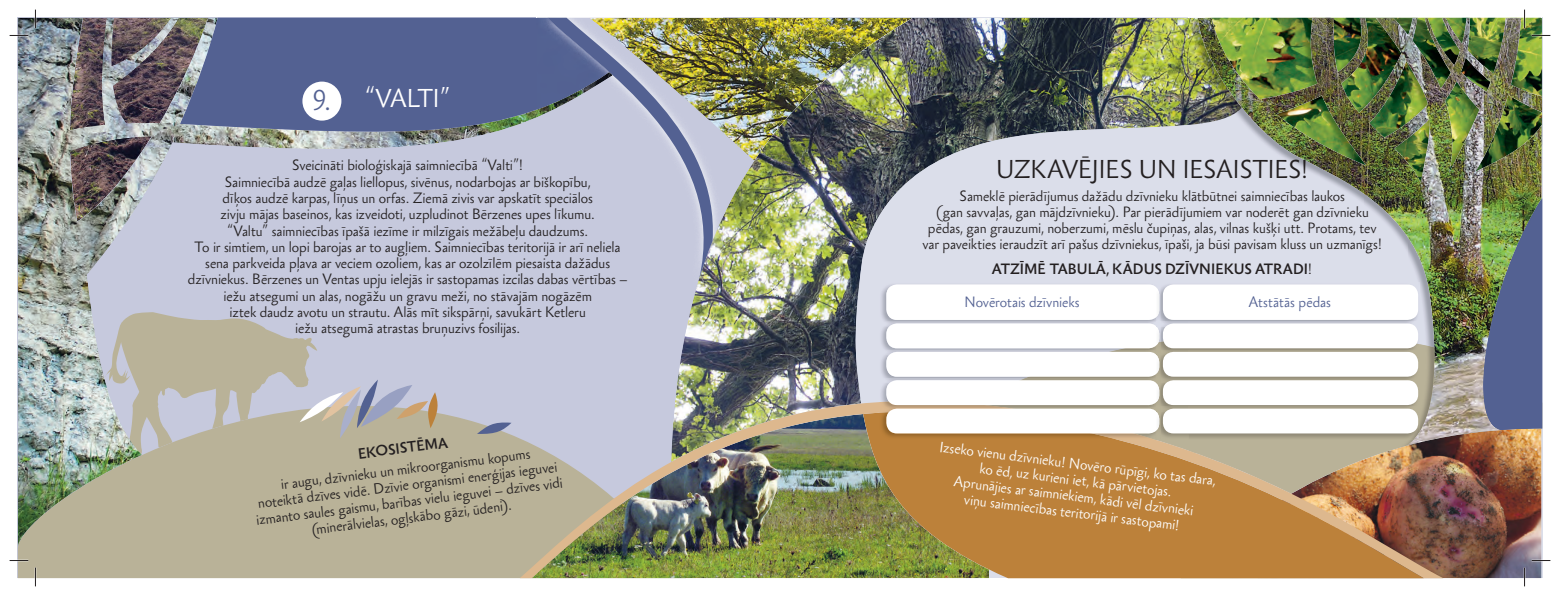
<style>
.page{position:relative;width:1560px;height:596px;background:#fff}
.page>*{position:absolute;margin:0;border:0;box-sizing:border-box;transform-origin:0 0}
.t1{font:23.75px "Sebastian Light Pro";letter-spacing:-.005em;color:#231f20}
.t2{font:23.75px "Sebastian Light Pro";letter-spacing:-.02em;color:#fff}
.t3{font:13.75px/16.2px "Sebastian Light Pro";letter-spacing:-.005em;color:#231f20;text-align:center}
.t4{font:13.75px/16.2px "Sebastian Light Pro";color:#fff;text-align:center}
.t5{font:700 13.75px "Sebastian Light SC";color:#231f20}
.t6{font:13.75px "Sebastian Light Pro";color:#536192}
.s1{font-size:26.25px;color:#536192}
.s2{font-family:"Sebastian Light SC";font-weight:700}
.s3{font-family:"Sebastian Light Pro";font-weight:400}
</style>
<div class="page">
<svg style="left:18px;top:288px;width:653px;height:289px;background:#bcb8ab"></svg>
<img style="left:671px;top:18px;width:517px;height:364px">
<img style="left:1188px;top:18px;width:9px;height:107px">
<img style="left:1197px;top:18px;width:344px;height:410px">
<img style="left:1423px;top:428px;width:118px;height:150px">
<img style="left:696px;top:279px;width:26px;height:9px">
<svg style="left:612px;top:161px;width:117px;height:118px;background:#bcc0d1"></svg>
<img style="left:612px;top:18px;width:300px;height:143px">
<img style="left:18px;top:18px;width:594px;height:530px">
<img style="left:519px;top:382px;width:923px;height:195px">
<svg style="left:477px;top:421px;width:34px;height:13px"></svg>
<svg style="left:105px;top:312px;width:334px;height:146px;background:#bdbbb6"></svg>
<div style="left:302px;top:81px;width:39px;height:39px;background:#fff;border-radius:50%"></div>
<img style="left:879px;top:282px;width:277px;height:39px">
<div style="left:886px;top:284px;width:273px;height:36px;background:#fff;border-radius:11px"></div>
<img style="left:879px;top:326px;width:237px;height:24px">
<img style="left:1116px;top:345px;width:40px;height:5px">
<img style="left:879px;top:321px;width:277px;height:5px">
<div style="left:886px;top:323px;width:273px;height:25px;background:#fff;border-radius:11px"></div>
<img style="left:879px;top:354px;width:145px;height:24px">
<img style="left:1024px;top:354px;width:164px;height:24px">
<img style="left:879px;top:350px;width:229px;height:4px">
<img style="left:1108px;top:350px;width:48px;height:4px">
<div style="left:886px;top:351px;width:273px;height:25px;background:#fff;border-radius:11px"></div>
<img style="left:879px;top:382px;width:10px;height:19px">
<img style="left:1000px;top:402px;width:156px;height:4px">
<img style="left:879px;top:401px;width:121px;height:5px">
<img style="left:879px;top:378px;width:141px;height:4px">
<img style="left:1020px;top:378px;width:135px;height:4px">
<div style="left:886px;top:380px;width:273px;height:25px;background:#fff;border-radius:11px"></div>
<img style="left:1154px;top:430px;width:2px;height:9px">
<img style="left:879px;top:411px;width:275px;height:28px">
<img style="left:1013px;top:406px;width:142px;height:4px">
<img style="left:879px;top:406px;width:134px;height:5px">
<div style="left:886px;top:408px;width:273px;height:25px;background:#fff;border-radius:11px"></div>
<img style="left:1156px;top:282px;width:263px;height:39px">
<img style="left:1156px;top:287px;width:3px;height:30px">
<div style="left:1162px;top:284px;width:255px;height:36px;background:#fff;border-radius:11px"></div>
<img style="left:1159px;top:326px;width:6px;height:15px">
<img style="left:1160px;top:338px;width:28px;height:16px">
<img style="left:1188px;top:332px;width:231px;height:107px">
<img style="left:1160px;top:321px;width:259px;height:5px">
<svg style="left:1156px;top:321px;width:4px;height:6px"></svg>
<div style="left:1162px;top:323px;width:255px;height:25px;background:#fff;border-radius:11px"></div>
<img style="left:1156px;top:354px;width:3px;height:19px">
<img style="left:1188px;top:350px;width:231px;height:4px">
<svg style="left:1156px;top:341px;width:4px;height:13px"></svg>
<div style="left:1162px;top:351px;width:255px;height:25px;background:#fff;border-radius:11px"></div>
<img style="left:1156px;top:382px;width:32px;height:24px">
<img style="left:1156px;top:383px;width:3px;height:19px">
<img style="left:1160px;top:378px;width:259px;height:4px">
<svg style="left:1155px;top:378px;width:5px;height:5px"></svg>
<div style="left:1162px;top:380px;width:255px;height:25px;background:#fff;border-radius:11px"></div>
<img style="left:1160px;top:411px;width:28px;height:28px">
<svg style="left:1413px;top:431px;width:6px;height:8px"></svg>
<img style="left:1156px;top:412px;width:4px;height:27px">
<img style="left:1156px;top:412px;width:3px;height:18px">
<img style="left:1160px;top:406px;width:259px;height:5px">
<svg style="left:1155px;top:406px;width:5px;height:6px"></svg>
<div style="left:1162px;top:408px;width:255px;height:25px;background:#fff;border-radius:11px"></div>
<svg style="left:10px;top:35px;width:18px;height:1px"></svg>
<svg style="left:1531px;top:35px;width:18px;height:1px"></svg>
<svg style="left:10px;top:559px;width:18px;height:2px"></svg>
<svg style="left:1531px;top:559px;width:18px;height:2px"></svg>
<svg style="left:35px;top:10px;width:1px;height:18px"></svg>
<svg style="left:35px;top:567px;width:1px;height:19px"></svg>
<p class="t2" style="left:312px;top:89px;width:140px"><span class="s1">9.</span> “VALTI”</p>
<p class="t3" style="left:188px;top:159px;width:441px">Sveicināti bioloģiskajā saimniecībā “Valti”!<br>Saimniecībā audzē gaļas liellopus, sivēnus, nodarbojas ar biškopību,<br>dīķos audzē karpas, līņus un orfas. Ziemā zivis var apskatīt speciālos<br>zivju mājas baseinos, kas izveidoti, uzpludinot Bērzenes upes līkumu.<br>“Valtu” saimniecības īpašā iezīme ir milzīgais mežābeļu daudzums.<br>To ir simtiem, un lopi barojas ar to augļiem. Saimniecības teritorijā ir arī neliela sena parkveida pļava ar veciem ozoliem, kas ar ozolzīlēm piesaista dažādus dzīvniekus. Bērzenes un Ventas upju ielejās ir sastopamas izcilas dabas vērtības – iežu atsegumi un alas, nogāžu un gravu meži, no stāvajām nogāzēm<br>iztek daudz avotu un strautu. Alās mīt sikspārņi, savukārt Ketleru<br>iežu atsegumā atrastas bruņuzivs fosilijas.</p>
<p class="t3" style="left:277px;top:454px;width:252px;line-height:20.9px;rotate:-7deg"><span class="s2">EKOSISTĒMA<br></span>ir augu, dzīvnieku un mikroorganismu kopums</p>
<p class="t3" style="left:253px;top:497px;width:310px;rotate:-7deg">noteiktā dzīves vidē. Dzīvie organismi enerģijas ieguvei izmanto saules gaismu, barības vielu ieguvei – dzīves vidi (minerālvielas, ogļskābo gāzi, ūdeni).</p>
<p class="t1" style="left:995px;top:159px;width:314px">UZKAVĒJIES UN IESAISTIES!</p>
<p class="t3" style="left:922px;top:189px;width:461px">Sameklē pierādījumus dažādu dzīvnieku klātbūtnei saimniecības laukos<br>(gan savvaļas, gan mājdzīvnieku). Par pierādījumiem var noderēt gan dzīvnieku pēdas, gan grauzumi, noberzumi, mēslu čupiņas, alas, vilnas kušķi utt. Protams, tev var paveikties ieraudzīt arī pašus dzīvniekus, īpaši, ja būsi pavisam kluss un uzmanīgs!</p>
<p class="t5" style="left:992px;top:261px;width:321px">ATZĪMĒ TABULĀ, KĀDUS DZĪVNIEKUS ATRADI<span class="s3">!</span></p>
<p class="t6" style="left:964px;top:295px;width:117px">Novērotais dzīvnieks</p>
<p class="t6" style="left:1248px;top:295px;width:83px">Atstātās pēdas</p>
<p class="t4" style="left:940px;top:440px;width:279px;rotate:7deg">Izseko vienu dzīvnieku! Novēro rūpīgi, ko tas dara, ko ēd, uz kurieni iet, kā pārvietojas.<br>Aprunājies ar saimniekiem, kādi vēl dzīvnieki<br>viņu saimniecības teritorijā ir sastopami!</p>
</div>
